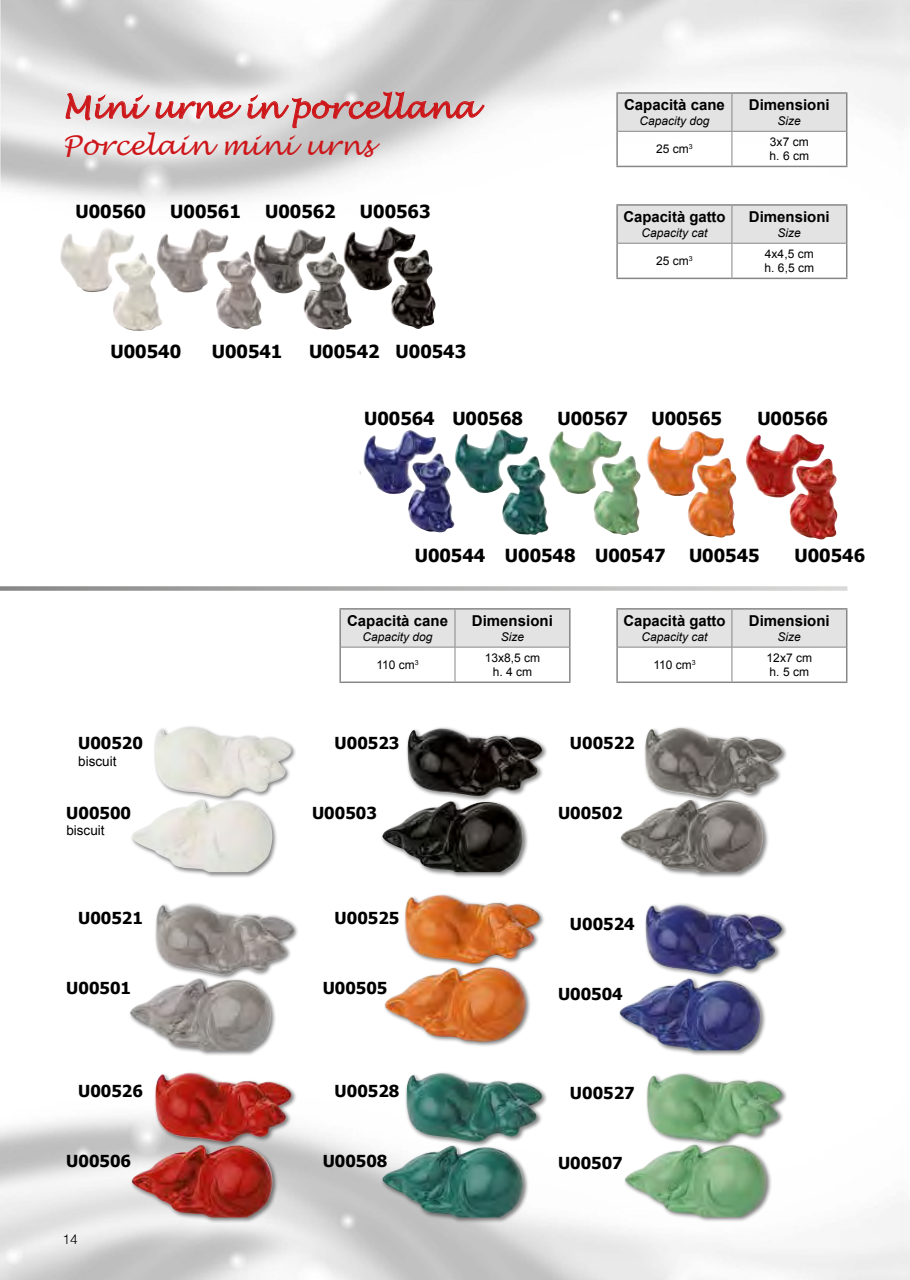
<style>
.page{position:relative;width:910px;height:1280px;background:#fff}
.page>*{position:absolute;margin:0;border:0;box-sizing:border-box;transform-origin:0 0}
.t1{font:italic 30px "Lucida Handwriting";color:#cd171a}
.t2{font:italic 27px "Lucida Handwriting";color:#cd171a}
.t3{font:700 18px "Tahoma";color:#000}
.t4{font:700 16.5px "Tahoma";color:#000}
.t5{font:700 15px "Arial";color:#000}
.t6{font:13.5px "Arial";color:#000}
.t7{font:300 13.5px "Helvetica";color:#000}
.t8{font:12px/14.4px "Arial";color:#000}
.t9{font:italic 12px "Arial";color:#000}
</style>
<div class="page">
<img style="left:0;top:0;width:910px;height:258px">
<div style="left:383px;top:893px;width:162px;height:154px;background:#000;opacity:.5"></div>
<img style="left:384px;top:895px;width:157px;height:147px">
<div style="left:381px;top:1071px;width:167px;height:152px;background:#000;opacity:.5"></div>
<img style="left:382px;top:1073px;width:160px;height:144px">
<div style="left:128px;top:902px;width:172px;height:154px;background:#000;opacity:.5"></div>
<img style="left:130px;top:904px;width:164px;height:146px">
<div style="left:619px;top:726px;width:169px;height:152px;background:#000;opacity:.5"></div>
<img style="left:620px;top:728px;width:162px;height:144px">
<div style="left:380px;top:726px;width:168px;height:152px;background:#000;opacity:.5"></div>
<img style="left:382px;top:728px;width:160px;height:144px">
<div style="left:130px;top:725px;width:167px;height:153px;background:#000;opacity:.5"></div>
<img style="left:132px;top:727px;width:159px;height:145px">
<div style="left:130px;top:1070px;width:167px;height:153px;background:#000;opacity:.5"></div>
<img style="left:132px;top:1073px;width:159px;height:144px">
<img style="left:59px;top:226px;width:357px;height:104px">
<img style="left:363px;top:429px;width:433px;height:68px">
<svg style="left:65px;top:90px;width:420px;height:39px;background:#dac0c1"></svg>
<div style="left:623px;top:1072px;width:165px;height:151px;background:#000;opacity:.5"></div>
<img style="left:625px;top:1074px;width:157px;height:143px">
<div style="left:618px;top:902px;width:169px;height:154px;background:#000;opacity:.5"></div>
<img style="left:620px;top:904px;width:162px;height:146px">
<svg style="left:0;top:586px;width:847px;height:5px;background:#b9b8b8"></svg>
<div style="left:618px;top:94px;width:228px;height:37px;background:#e3e3e3"></div>
<hr style="left:616px;top:92px;width:116px;height:2px;background:#878787">
<hr style="left:616px;top:94px;width:2px;height:37px;background:#878787">
<hr style="left:732px;top:92px;width:115px;height:2px;background:#878787">
<hr style="left:846px;top:94px;width:1px;height:37px;background:#878787">
<hr style="left:616px;top:131px;width:2px;height:35px;background:#878787">
<hr style="left:846px;top:131px;width:1px;height:35px;background:#878787">
<hr style="left:616px;top:166px;width:116px;height:1px;background:#878787">
<hr style="left:732px;top:166px;width:115px;height:1px;background:#878787">
<hr style="left:731px;top:94px;width:1px;height:37px;background:#878787">
<hr style="left:618px;top:131px;width:114px;height:1px;background:#878787">
<hr style="left:732px;top:131px;width:114px;height:1px;background:#878787">
<hr style="left:731px;top:132px;width:1px;height:34px;background:#878787">
<div style="left:341px;top:610px;width:228px;height:37px;background:#e3e3e3"></div>
<hr style="left:339px;top:608px;width:116px;height:2px;background:#878787">
<hr style="left:339px;top:610px;width:2px;height:37px;background:#878787">
<hr style="left:455px;top:608px;width:116px;height:2px;background:#878787">
<hr style="left:569px;top:610px;width:2px;height:37px;background:#878787">
<hr style="left:339px;top:647px;width:2px;height:34px;background:#878787">
<hr style="left:569px;top:647px;width:2px;height:34px;background:#878787">
<hr style="left:339px;top:681px;width:116px;height:2px;background:#878787">
<hr style="left:455px;top:681px;width:116px;height:2px;background:#878787">
<hr style="left:455px;top:610px;width:1px;height:37px;background:#878787">
<hr style="left:341px;top:647px;width:114px;height:1px;background:#878787">
<hr style="left:455px;top:647px;width:114px;height:1px;background:#878787">
<hr style="left:455px;top:647px;width:1px;height:34px;background:#878787">
<div style="left:618px;top:206px;width:228px;height:37px;background:#e3e3e3"></div>
<hr style="left:616px;top:204px;width:116px;height:2px;background:#878787">
<hr style="left:616px;top:206px;width:2px;height:37px;background:#878787">
<hr style="left:732px;top:204px;width:115px;height:2px;background:#878787">
<hr style="left:846px;top:206px;width:1px;height:37px;background:#878787">
<hr style="left:616px;top:243px;width:2px;height:35px;background:#878787">
<hr style="left:846px;top:243px;width:1px;height:35px;background:#878787">
<hr style="left:616px;top:278px;width:116px;height:1px;background:#878787">
<hr style="left:732px;top:278px;width:115px;height:1px;background:#878787">
<hr style="left:731px;top:206px;width:1px;height:37px;background:#878787">
<hr style="left:618px;top:243px;width:114px;height:1px;background:#878787">
<hr style="left:732px;top:243px;width:114px;height:1px;background:#878787">
<hr style="left:731px;top:244px;width:1px;height:34px;background:#878787">
<div style="left:618px;top:610px;width:228px;height:37px;background:#e3e3e3"></div>
<hr style="left:616px;top:608px;width:116px;height:2px;background:#878787">
<hr style="left:616px;top:610px;width:2px;height:37px;background:#878787">
<hr style="left:732px;top:608px;width:115px;height:2px;background:#878787">
<hr style="left:846px;top:610px;width:1px;height:37px;background:#878787">
<hr style="left:616px;top:647px;width:2px;height:34px;background:#878787">
<hr style="left:846px;top:647px;width:1px;height:34px;background:#878787">
<hr style="left:616px;top:681px;width:116px;height:2px;background:#878787">
<hr style="left:732px;top:681px;width:115px;height:2px;background:#878787">
<hr style="left:731px;top:610px;width:1px;height:37px;background:#878787">
<hr style="left:618px;top:647px;width:114px;height:1px;background:#878787">
<hr style="left:732px;top:647px;width:114px;height:1px;background:#878787">
<hr style="left:731px;top:647px;width:1px;height:34px;background:#878787">
<h1 class="t1" style="left:63px;top:89px;width:415px">Mini urne in porcellana</h1>
<h2 class="t2" style="left:63px;top:130px;width:312px">Porcelain mini urns</h2>
<p class="t3" style="left:75px;top:199px;width:72px">U00560</p>
<p class="t3" style="left:170px;top:199px;width:72px">U00561</p>
<p class="t3" style="left:265px;top:199px;width:72px">U00562</p>
<p class="t3" style="left:360px;top:199px;width:72px">U00563</p>
<p class="t3" style="left:111px;top:339px;width:72px">U00540</p>
<p class="t3" style="left:212px;top:339px;width:72px">U00541</p>
<p class="t3" style="left:309px;top:339px;width:159px">U00542 U00543</p>
<p class="t3" style="left:364px;top:406px;width:72px">U00564</p>
<p class="t3" style="left:452px;top:406px;width:72px">U00568</p>
<p class="t5" style="left:624px;top:95px;width:102px">Capacità cane</p>
<p class="t9" style="left:639px;top:113px;width:72px">Capacity dog</p>
<p class="t5" style="left:749px;top:95px;width:82px">Dimensioni</p>
<p class="t9" style="left:778px;top:113px;width:25px">Size</p>
<p class="t8" style="left:656px;top:142px;width:38px">25 cm<sup>3</sup></p>
<p class="t8" style="left:770px;top:135px;width:41px">3x7 cm h. 6 cm</p>
<p class="t5" style="left:623px;top:207px;width:104px">Capacità gatto</p>
<p class="t9" style="left:641px;top:225px;width:68px">Capacity cat</p>
<p class="t5" style="left:749px;top:207px;width:82px">Dimensioni</p>
<p class="t9" style="left:778px;top:225px;width:25px">Size</p>
<p class="t8" style="left:656px;top:254px;width:38px">25 cm<sup>3</sup></p>
<p class="t8" style="left:765px;top:247px;width:51px">4x4,5 cm h. 6,5 cm</p>
<p class="t3" style="left:557px;top:406px;width:72px">U00567</p>
<p class="t3" style="left:651px;top:406px;width:72px">U00565</p>
<p class="t3" style="left:757px;top:406px;width:72px">U00566</p>
<p class="t4" style="left:78px;top:731px;width:66px">U00520</p>
<p class="t6" style="left:78px;top:753px;width:40px">biscuit</p>
<p class="t4" style="left:66px;top:801px;width:66px">U00500</p>
<p class="t6" style="left:66px;top:822px;width:40px">biscuit</p>
<p class="t4" style="left:78px;top:906px;width:66px">U00521</p>
<p class="t4" style="left:66px;top:976px;width:66px">U00501</p>
<p class="t4" style="left:78px;top:1079px;width:66px">U00526</p>
<p class="t4" style="left:66px;top:1149px;width:66px">U00506</p>
<p class="t7" style="left:63px;top:1228px;width:17px">14</p>
<p class="t3" style="left:415px;top:543px;width:72px">U00544</p>
<p class="t3" style="left:505px;top:543px;width:72px">U00548</p>
<p class="t3" style="left:595px;top:543px;width:72px">U00547</p>
<p class="t3" style="left:689px;top:543px;width:72px">U00545</p>
<p class="t3" style="left:794px;top:543px;width:72px">U00546</p>
<p class="t5" style="left:347px;top:610px;width:102px">Capacità cane</p>
<p class="t9" style="left:363px;top:629px;width:72px">Capacity dog</p>
<p class="t5" style="left:472px;top:610px;width:82px">Dimensioni</p>
<p class="t9" style="left:501px;top:629px;width:25px">Size</p>
<p class="t5" style="left:623px;top:610px;width:104px">Capacità gatto</p>
<p class="t9" style="left:641px;top:629px;width:68px">Capacity cat</p>
<p class="t5" style="left:749px;top:610px;width:82px">Dimensioni</p>
<p class="t9" style="left:778px;top:629px;width:25px">Size</p>
<p class="t8" style="left:376px;top:658px;width:44px">110 cm<sup>3</sup></p>
<p class="t8" style="left:485px;top:651px;width:57px;text-align:center">13x8,5 cm h. 4 cm</p>
<p class="t8" style="left:653px;top:658px;width:44px">110 cm<sup>3</sup></p>
<p class="t8" style="left:767px;top:651px;width:47px">12x7 cm h. 5 cm</p>
<p class="t4" style="left:335px;top:731px;width:66px">U00523</p>
<p class="t4" style="left:312px;top:801px;width:66px">U00503</p>
<p class="t4" style="left:335px;top:906px;width:66px">U00525</p>
<p class="t4" style="left:323px;top:976px;width:66px">U00505</p>
<p class="t4" style="left:335px;top:1079px;width:66px">U00528</p>
<p class="t4" style="left:323px;top:1149px;width:66px">U00508</p>
<p class="t4" style="left:570px;top:731px;width:66px">U00522</p>
<p class="t4" style="left:558px;top:801px;width:66px">U00502</p>
<p class="t4" style="left:570px;top:912px;width:66px">U00524</p>
<p class="t4" style="left:558px;top:982px;width:66px">U00504</p>
<p class="t4" style="left:570px;top:1081px;width:66px">U00527</p>
<p class="t4" style="left:558px;top:1151px;width:66px">U00507</p>
</div>
